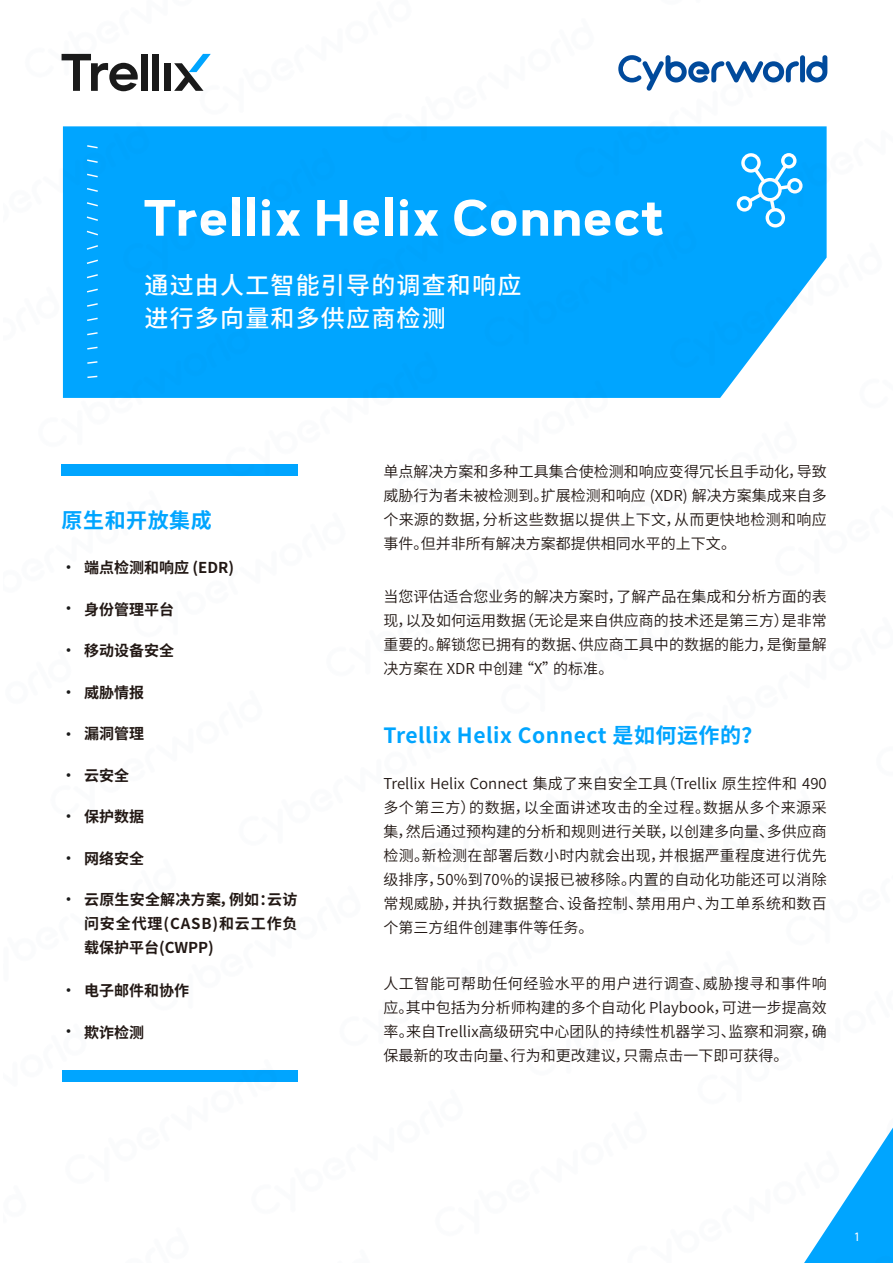
<style>
.page{position:relative;width:893px;height:1263px;background:#fff}
.page>*{position:absolute;margin:0;border:0;box-sizing:border-box;transform-origin:0 0}
.t1{font:600 51px "Hanchansans";color:#fff}
.t2{font:500 24px/33px "Source Han Sans CN";letter-spacing:.05em;color:#fff}
.t3{font:700 21px "Source Han Sans CN";letter-spacing:.025em;color:#00a5ff}
.t4{font:15.6px "Montserrat Semi Bold G Bpc EUC H";color:#1a1a1a}
.t5{font:15px/24px "Source Han Sans CN";color:#221814;text-align:justify}
.t6{font:700 15px/24px "Source Han Sans CN";color:#221814;text-align:justify}
.t7{font:12px "Hanchansans";color:#fff}
.s1{font-family:"Montserrat Semi Bold G Bpc EUC H";font-weight:400;font-size:15.6px;color:#1a1a1a}
</style>
<div class="page">
<img style="left:61px;top:53px;width:832px;height:1210px">
<h1 class="t1" style="left:145px;top:195px;width:521px">Trellix Helix Connect</h1>
<h2 class="t2" style="left:145px;top:269px;width:378px">通过由人工智能引导的调查和响应进行多向量和多供应商检测</h2>
<h3 class="t3" style="left:62px;top:509px;width:152px">原生和开放集成</h3>
<p class="t4" style="left:61px;top:558px;width:17px">·</p>
<p class="t6" style="left:84px;top:556px;width:151px">端点检测和响应 (EDR)</p>
<p class="t6" style="left:61px;top:597px;width:115px"><span class="s1">·</span> 身份管理平台</p>
<p class="t6" style="left:61px;top:639px;width:115px"><span class="s1">·</span> 移动设备安全</p>
<p class="t6" style="left:61px;top:680px;width:85px"><span class="s1">·</span> 威胁情报</p>
<p class="t6" style="left:61px;top:722px;width:85px"><span class="s1">·</span> 漏洞管理</p>
<p class="t6" style="left:61px;top:763px;width:70px"><span class="s1">·</span> 云安全</p>
<p class="t6" style="left:61px;top:805px;width:85px"><span class="s1">·</span> 保护数据</p>
<p class="t6" style="left:61px;top:846px;width:85px"><span class="s1">·</span> 网络安全</p>
<p class="t6" style="left:84px;top:888px;width:215px">云原生安全解决方案，例如：云访问安全代理(CASB)和云工作负载保护平台(CWPP)</p>
<p class="t4" style="left:61px;top:890px;width:17px">·</p>
<p class="t6" style="left:61px;top:979px;width:130px"><span class="s1">·</span> 电子邮件和协作</p>
<p class="t6" style="left:61px;top:1020px;width:85px"><span class="s1">·</span> 欺诈检测</p>
<p class="t5" style="left:383px;top:460px;width:445px">单点解决方案和多种工具集合使检测和响应变得冗长且手动化，导致威胁行为者未被检测到。扩展检测和响应 (XDR) 解决方案集成来自多个来源的数据，分析这些数据以提供上下文，从而更快地检测和响应事件。但并非所有解决方案都提供相同水平的上下文。</p>
<p class="t5" style="left:383px;top:585px;width:445px">当您评估适合您业务的解决方案时，了解产品在集成和分析方面的表现，以及如何运用数据（无论是来自供应商的技术还是第三方）是非常重要的。解锁您已拥有的数据、供应商工具中的数据的能力，是衡量解决方案在 XDR 中创建 “X”的标准。</p>
<h3 class="t3" style="left:383px;top:723px;width:381px">Trellix Helix Connect 是如何运作的？</h3>
<p class="t5" style="left:383px;top:772px;width:445px">Trellix Helix Connect 集成了来自安全工具（Trellix 原生控件和 490多个第三方）的数据，以全面讲述攻击的全过程。数据从多个来源采集，然后通过预构建的分析和规则进行关联，以创建多向量、多供应商检测。新检测在部署后数小时内就会出现，并根据严重程度进行优先级排序，50%到70%的误报已被移除。内置的自动化功能还可以消除常规威胁，并执行数据整合、设备控制、禁用用户、为工单系统和数百个第三方组件创建事件等任务。</p>
<p class="t5" style="left:383px;top:971px;width:445px">人工智能可帮助任何经验水平的用户进行调查、威胁搜寻和事件响应。其中包括为分析师构建的多个自动化 Playbook，可进一步提高效率。来自Trellix高级研究中心团队的持续性机器学习、监察和洞察，确保最新的攻击向量、行为和更改建议，只需点击一下即可获得。</p>
<p class="t7" style="left:855px;top:1231px;width:6px">1</p>
</div>
